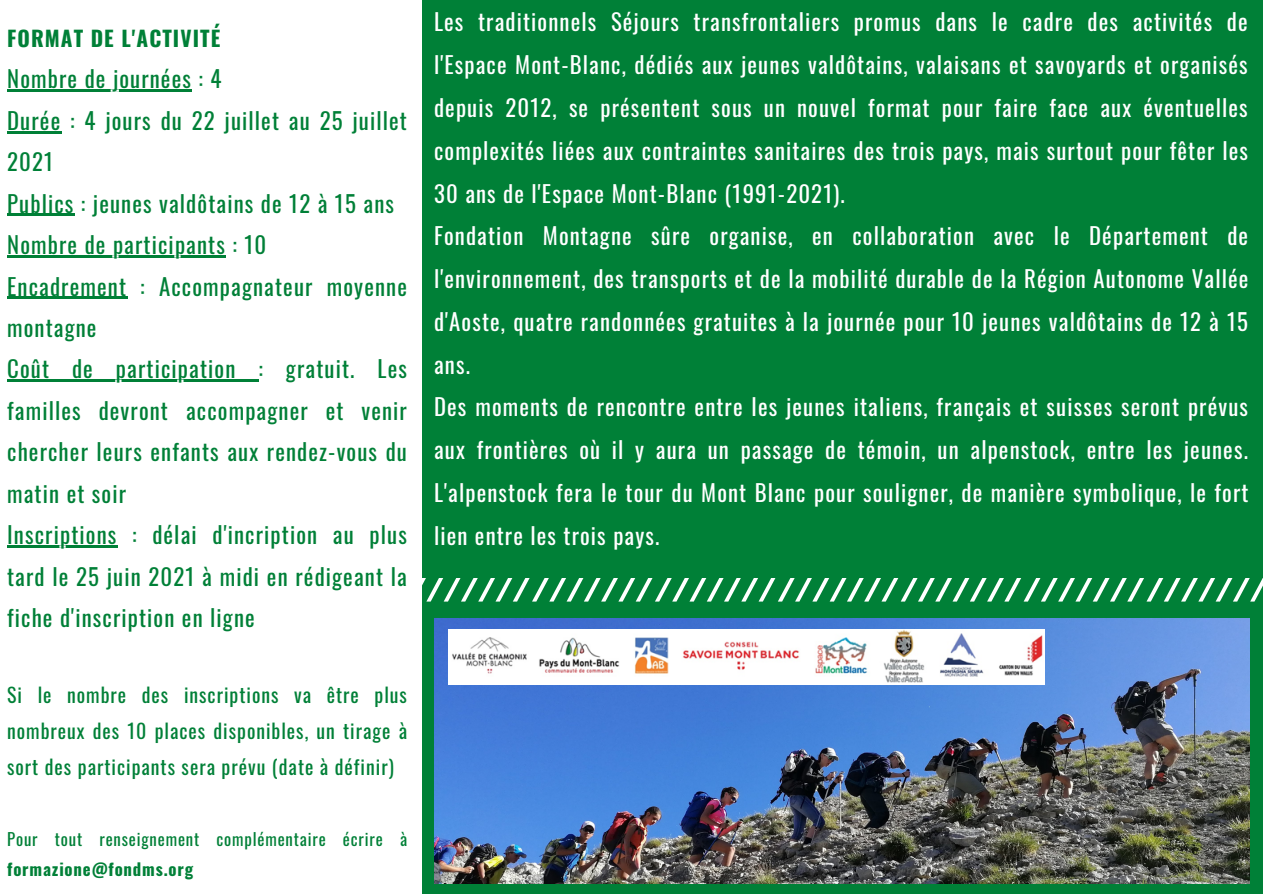
<style>
.page{position:relative;width:1263px;height:894px;background:#fff}
.page>*{position:absolute;margin:0;border:0;box-sizing:border-box;transform-origin:0 0}
.t1{font:22.8px/42.8px "Oswald";letter-spacing:.05em;color:#fff;text-align:justify}
.t2{font:22.8px/41.4px "Oswald";letter-spacing:.05em;color:#008037}
.t3{font:700 21.3px "Oswald";letter-spacing:.05em;color:#008037}
.t4{font:19.8px/35.8px "Oswald";letter-spacing:.05em;color:#008037;text-align:justify}
.t5{font:16.8px/30.5px "Oswald";letter-spacing:.05em;color:#008037}
.s1{font-weight:700}
</style>
<div class="page">
<div style="left:0;top:0;width:1263px;height:893px;background:#008037"></div>
<div style="left:0;top:0;width:422px;height:893px;background:#fff"></div>
<svg style="left:422px;top:578px;width:841px;height:23px"></svg>
<svg style="left:7px;top:89px;width:13px;height:3px"></svg>
<hr style="left:20px;top:89px;width:172px;height:3px;background:#008037">
<hr style="left:7px;top:131px;width:54px;height:2px;background:#008037">
<hr style="left:7px;top:214px;width:68px;height:2px;background:#008037">
<hr style="left:7px;top:255px;width:219px;height:2px;background:#008037">
<hr style="left:7px;top:296px;width:120px;height:3px;background:#008037">
<hr style="left:7px;top:379px;width:251px;height:3px;background:#008037">
<hr style="left:7px;top:545px;width:111px;height:2px;background:#008037">
<img style="left:434px;top:618px;width:815px;height:264px">
<img style="left:449px;top:629px;width:596px;height:55px">
<p class="t3" style="left:7px;top:22px;width:215px">FORMAT DE L'ACTIVITÉ</p>
<p class="t2" style="left:7px;top:57px;width:216px">Nombre de journées : 4</p>
<p class="t2" style="left:7px;top:99px;width:401px">Durée : 4 jours du 22 juillet au 25 juillet<br>2021</p>
<p class="t2" style="left:7px;top:181px;width:388px">Publics : jeunes valdôtains de 12 à 15 ans</p>
<p class="t2" style="left:7px;top:223px;width:261px">Nombre de participants : 10</p>
<p class="t2" style="left:7px;top:264px;width:401px">Encadrement : Accompagnateur moyenne montagne</p>
<p class="t2" style="left:7px;top:347px;width:401px;text-align:justify">Coût de participation : gratuit. Les familles devront accompagner et venir chercher leurs enfants aux rendez-vous du matin et soir</p>
<p class="t2" style="left:7px;top:513px;width:401px;text-align:justify">Inscriptions : délai d'incription au plus tard le 25 juin 2021 à midi en rédigeant la fiche d'inscription en ligne</p>
<p class="t4" style="left:7px;top:676px;width:401px">Si le nombre des inscriptions va être plus nombreux des 10 places disponibles, un tirage à sort des participants sera prévu (date à définir)</p>
<p class="t5" style="left:7px;top:822px;width:402px">Pour tout renseignement complémentaire écrire à <span class="s1">formazione@fondms.org</span></p>
<p class="t1" style="left:434px;top:0;width:815px">Les traditionnels Séjours transfrontaliers promus dans le cadre des activités de l'Espace Mont-Blanc, dédiés aux jeunes valdôtains, valaisans et savoyards et organisés depuis 2012, se présentent sous un nouvel format pour faire face aux éventuelles complexités liées aux contraintes sanitaires des trois pays, mais surtout pour fêter les 30 ans de l'Espace Mont-Blanc (1991-2021).</p>
<p class="t1" style="left:434px;top:213px;width:816px">Fondation Montagne sûre organise, en collaboration avec le Département de l'environnement, des transports et de la mobilité durable de la Région Autonome Vallée d'Aoste, quatre randonnées gratuites à la journée pour 10 jeunes valdôtains de 12 à 15 ans.</p>
<p class="t1" style="left:434px;top:384px;width:816px">Des moments de rencontre entre les jeunes italiens, français et suisses seront prévus aux frontières où il y aura un passage de témoin, un alpenstock, entre les jeunes.<br>L'alpenstock fera le tour du Mont Blanc pour souligner, de manière symbolique, le fort lien entre les trois pays.</p>
</div>
